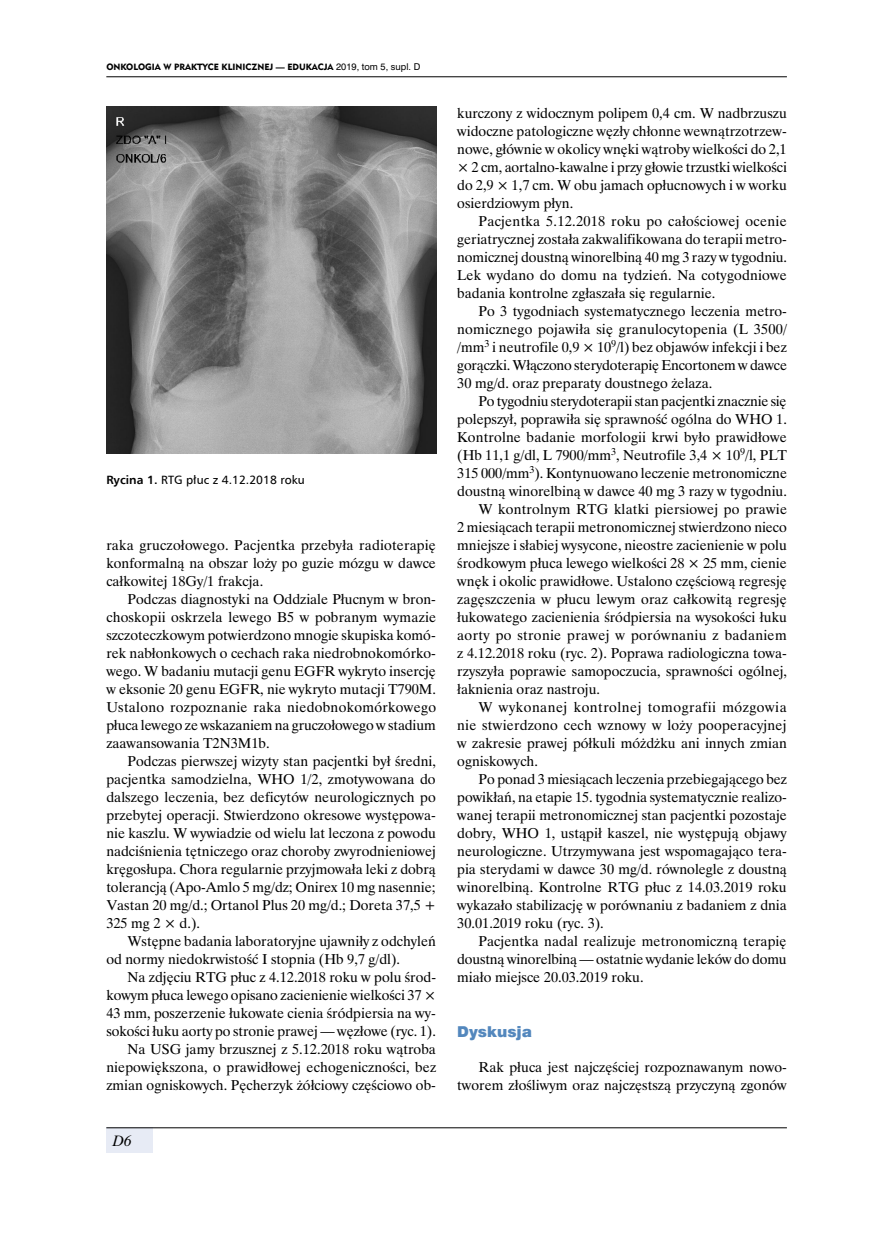
<style>
.page{position:relative;width:872px;height:1234px;background:#fff}
.page>*{position:absolute;margin:0;border:0;box-sizing:border-box;transform-origin:0 0}
.t1{font:15px "Swis 721 Blk EU";color:#5387bd}
.t2{font:italic 15px "Time Ibis EE";color:#000}
.t3{font:14.25px/18px "Time Ibis EE";color:#000;text-align:justify}
.t4{font:14.25px "Time Ibis EE";letter-spacing:.02em;color:#000}
.t5{font:14.25px "Time Ibis EE";letter-spacing:.035em;color:#000}
.t6{font:12px "Humnst 777 EU";color:#000}
.t7{font:9px "Geometric 415 Blk EU";color:#000}
.s1{font-family:"Swis 721 PL";font-size:8.7px}
.s2{font-weight:700}
</style>
<div class="page">
<div style="left:106px;top:1127px;width:47px;height:25px;background:#e7ebf5"></div>
<hr style="left:106px;top:76px;width:681px;height:1px;background:#000">
<hr style="left:106px;top:1127px;width:681px;height:1px;background:#000">
<img style="left:106px;top:106px;width:330px;height:347px">
<p class="t7" style="left:106px;top:61px;width:315px">ONKOLOGIA W PRAKTYCE KLINICZNEJ — EDUKACJA <span class="s1">2019, tom 5, supl. D</span></p>
<p class="t6" style="left:106px;top:472px;width:200px"><span class="s2">Rycina 1.</span> RTG płuc z 4.12.2018 roku</p>
<p class="t3" style="left:106px;top:536px;width:331px">raka gruczołowego. Pacjentka przebyła radioterapię konformalną na obszar loży po guzie mózgu w dawce całkowitej 18Gy/1 frakcja.</p>
<p class="t3" style="left:106px;top:589px;width:331px;text-indent:21px">Podczas diagnostyki na Oddziale Płucnym w bron&shy;choskopii oskrzela lewego B5 w pobranym wymazie szczoteczkowym potwierdzono mnogie skupiska komó&shy;rek nabłonkowych o cechach raka niedrobnokomórko&shy;wego. W badaniu mutacji genu EGFR wykryto insercję w eksonie 20 genu EGFR, nie wykryto mutacji T790M.<br>Ustalono rozpoznanie raka niedobnokomórkowego płuca lewego ze wskazaniem na gruczołowego w stadium zaawansowania T2N3M1b.</p>
<p class="t3" style="left:106px;top:751px;width:331px;text-indent:21px">Podczas pierwszej wizyty stan pacjentki był średni, pacjentka samodzielna, WHO 1/2, zmotywowana do dalszego leczenia, bez deficytów neurologicznych po przebytej operacji. Stwierdzono okresowe występowa&shy;nie kaszlu. W wywiadzie od wielu lat leczona z powodu nadciśnienia tętniczego oraz choroby zwyrodnieniowej kręgosłupa. Chora regularnie przyjmowała leki z dobrą tolerancją (Apo-Amlo 5 mg/dz; Onirex 10 mg nasennie; Vastan 20 mg/d.; Ortanol Plus 20 mg/d.; Doreta 37,5 + 325 mg 2 × d.).</p>
<p class="t3" style="left:106px;top:931px;width:331px;text-indent:21px">Wstępne badania laboratoryjne ujawniły z odchyleń od normy niedokrwistość I stopnia (Hb 9,7 g/dl).</p>
<p class="t3" style="left:106px;top:967px;width:331px;text-align:right">Na zdjęciu RTG płuc z 4.12.2018 roku w polu środ&shy;kowym płuca lewego opisano zacienienie wielkości 37 × 43 mm, poszerzenie łukowate cienia śródpiersia na wy&shy;sokości łuku aorty po stronie prawej — węzłowe (ryc. 1).<br>Na USG jamy brzusznej z 5.12.2018 roku wątroba niepowiększona, o prawidłowej echogeniczności, bez zmian ogniskowych. Pęcherzyk żółciowy częściowo ob-</p>
<p class="t2" style="left:113px;top:1131px;width:20px">D6</p>
<p class="t3" style="left:457px;top:103px;width:331px">kurczony z widocznym polipem 0,4 cm. W nadbrzuszu widoczne patologiczne węzły chłonne wewnątrzotrzew&shy;nowe, głównie w okolicy wnęki wątroby wielkości do 2,1 × 2 cm, aortalno-kawalne i przy głowie trzustki wielkości do 2,9 × 1,7 cm. W obu jamach opłucnowych i w worku osierdziowym płyn.</p>
<p class="t3" style="left:457px;top:211px;width:331px;text-indent:21px">Pacjentka 5.12.2018 roku po całościowej ocenie geriatrycznej została zakwalifikowana do terapii metro&shy;nomicznej doustną winorelbiną 40 mg 3 razy w tygodniu.<br>Lek wydano do domu na tydzień. Na cotygodniowe badania kontrolne zgłaszała się regularnie.</p>
<p class="t3" style="left:457px;top:301px;width:331px;text-indent:21px">Po 3 tygodniach systematycznego leczenia metro&shy;nomicznego pojawiła się granulocytopenia (L 3500/ /mm<sup>3</sup> i neutrofile 0,9 × 10<sup>9</sup>/l) bez objawów infekcji i bez gorączki. Włączono sterydoterapię Encortonem w dawce 30 mg/d. oraz preparaty doustnego żelaza.</p>
<p class="t3" style="left:478px;top:391px;width:309px">Po tygodniu sterydoterapii stan pacjentki znacznie się</p>
<p class="t3" style="left:457px;top:409px;width:331px">polepszył, poprawiła się sprawność ogólna do WHO 1.</p>
<p class="t3" style="left:457px;top:427px;width:331px">Kontrolne badanie morfologii krwi było prawidłowe</p>
<p class="t3" style="left:457px;top:446px;width:331px">(Hb 11,1 g/dl, L 7900/mm<sup>3</sup>, Neutrofile 3,4 × 10<sup>9</sup>/l, PLT</p>
<p class="t3" style="left:457px;top:464px;width:331px">315 000/mm<sup>3</sup>). Kontynuowano leczenie metronomiczne</p>
<p class="t3" style="left:457px;top:482px;width:331px">doustną winorelbiną w dawce 40 mg 3 razy w tygodniu.</p>
<p class="t3" style="left:478px;top:499px;width:310px">W kontrolnym RTG klatki piersiowej po prawie</p>
<p class="t3" style="left:457px;top:517px;width:331px">2 miesiącach terapii metronomicznej stwierdzono nieco</p>
<p class="t3" style="left:457px;top:535px;width:331px">mniejsze i słabiej wysycone, nieostre zacienienie w polu</p>
<p class="t3" style="left:457px;top:553px;width:331px">środkowym płuca lewego wielkości 28 × 25 mm, cienie</p>
<p class="t3" style="left:457px;top:571px;width:331px">wnęk i okolic prawidłowe. Ustalono częściową regresję</p>
<p class="t3" style="left:457px;top:589px;width:331px">zagęszczenia w płucu lewym oraz całkowitą regresję</p>
<p class="t3" style="left:457px;top:607px;width:331px">łukowatego zacienienia śródpiersia na wysokości łuku</p>
<p class="t4" style="left:457px;top:626px;width:331px">aorty po stronie prawej w porównaniu z badaniem</p>
<p class="t3" style="left:457px;top:643px;width:331px">z 4.12.2018 roku (ryc. 2). Poprawa radiologiczna towa-</p>
<p class="t3" style="left:457px;top:661px;width:331px">rzyszyła poprawie samopoczucia, sprawności ogólnej,</p>
<p class="t3" style="left:457px;top:679px;width:144px">łaknienia oraz nastroju.</p>
<p class="t5" style="left:478px;top:698px;width:310px">W wykonanej kontrolnej tomografii mózgowia</p>
<p class="t3" style="left:457px;top:715px;width:331px">nie stwierdzono cech wznowy w loży pooperacyjnej</p>
<p class="t3" style="left:457px;top:733px;width:331px">w zakresie prawej półkuli móżdżku ani innych zmian</p>
<p class="t3" style="left:457px;top:751px;width:82px">ogniskowych.</p>
<p class="t3" style="left:478px;top:769px;width:310px">Po ponad 3 miesiącach leczenia przebiegającego bez</p>
<p class="t3" style="left:457px;top:787px;width:331px">powikłań, na etapie 15. tygodnia systematycznie realizo-</p>
<p class="t3" style="left:457px;top:805px;width:331px">wanej terapii metronomicznej stan pacjentki pozostaje</p>
<p class="t3" style="left:457px;top:823px;width:331px">dobry, WHO 1, ustąpił kaszel, nie występują objawy</p>
<p class="t3" style="left:457px;top:841px;width:331px">neurologiczne. Utrzymywana jest wspomagająco tera-</p>
<p class="t3" style="left:457px;top:859px;width:331px">pia sterydami w dawce 30 mg/d. równolegle z doustną</p>
<p class="t3" style="left:457px;top:877px;width:331px">winorelbiną. Kontrolne RTG płuc z 14.03.2019 roku</p>
<p class="t3" style="left:457px;top:895px;width:331px">wykazało stabilizację w porównaniu z badaniem z dnia</p>
<p class="t3" style="left:457px;top:913px;width:148px">30.01.2019 roku (ryc. 3).</p>
<p class="t3" style="left:478px;top:931px;width:309px">Pacjentka nadal realizuje metronomiczną terapię</p>
<p class="t3" style="left:457px;top:949px;width:331px">doustną winorelbiną — ostatnie wydanie leków do domu</p>
<p class="t3" style="left:457px;top:967px;width:188px">miało miejsce 20.03.2019 roku.</p>
<p class="t1" style="left:457px;top:1021px;width:76px">Dyskusja</p>
<p class="t3" style="left:457px;top:1058px;width:331px;text-align:right">Rak płuca jest najczęściej rozpoznawanym nowo&shy;tworem złośliwym oraz najczęstszą przyczyną zgonów</p>
</div>
